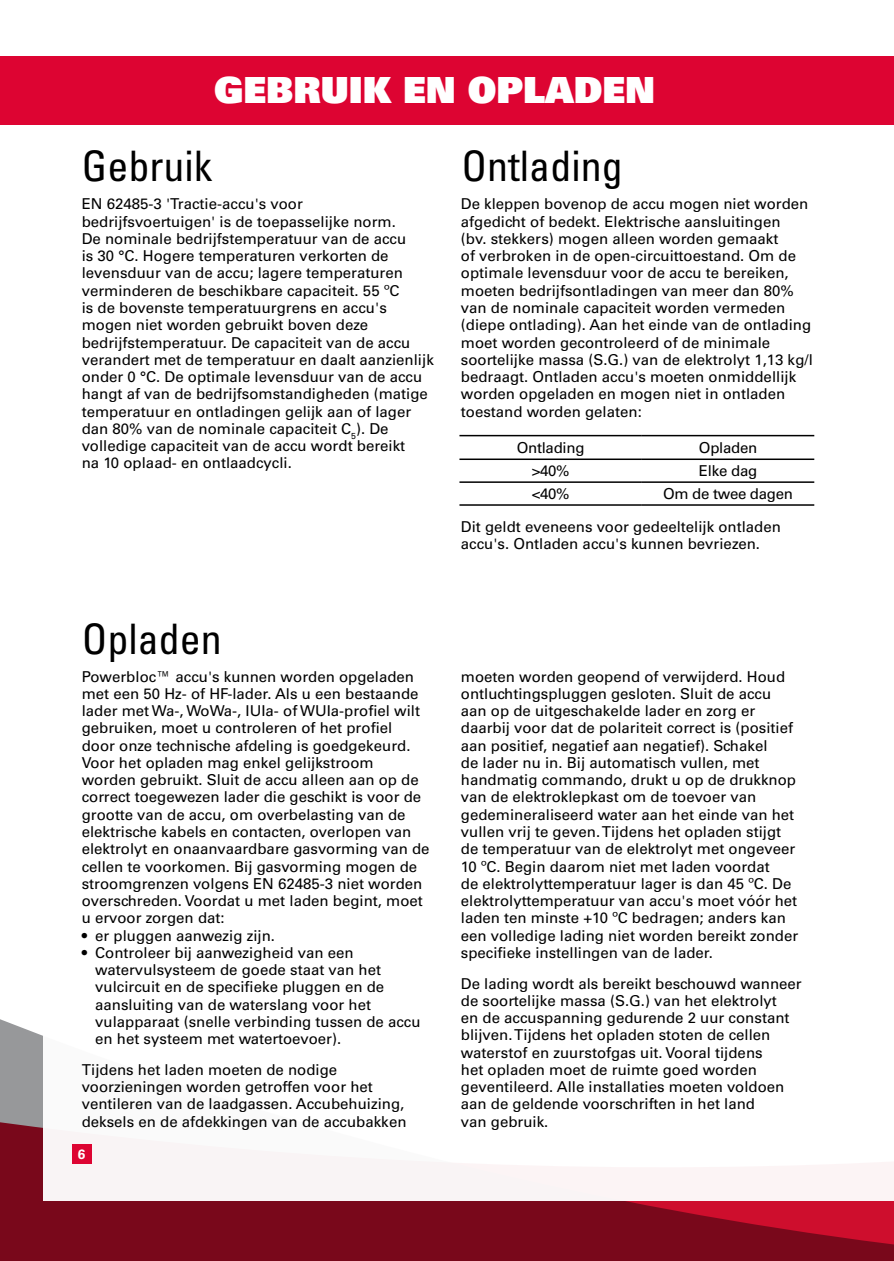
<style>
.page{position:relative;width:894px;height:1261px;background:#fff}
.page>*{position:absolute;margin:0;border:0;box-sizing:border-box;transform-origin:0 0}
.t1{font:condensed 42px "Univers LT Std";color:#000}
.t2{font:36px "Univers LT Std X Black";color:#fff}
.t3{font:15px/17.2px "Univers LT Std";color:#000}
.t4{font:15px "Univers LT Std";letter-spacing:-.02em;color:#000}
.t5{font:700 13.5px "Univers LT Std";color:#fff}
</style>
<div class="page">
<svg style="left:0;top:1019px;width:893px;height:241px;background:#861729"></svg>
<div style="left:43px;top:911px;width:850px;height:289px;background:#fff"></div>
<div style="left:72px;top:1144px;width:20px;height:19px;background:#dd0432"></div>
<div style="left:0;top:56px;width:893px;height:68px;background:#dd0432"></div>
<hr style="left:459px;top:435px;width:182px;height:1px;background:#000">
<hr style="left:641px;top:435px;width:173px;height:1px;background:#000">
<hr style="left:459px;top:458px;width:182px;height:2px;background:#000">
<hr style="left:641px;top:458px;width:173px;height:2px;background:#000">
<hr style="left:459px;top:481px;width:182px;height:2px;background:#000">
<hr style="left:641px;top:481px;width:173px;height:2px;background:#000">
<hr style="left:459px;top:504px;width:182px;height:2px;background:#000">
<hr style="left:641px;top:504px;width:173px;height:2px;background:#000">
<h2 class="t2" style="left:214px;top:67px;width:442px">GEBRUIK EN OPLADEN</h2>
<h1 class="t1" style="left:82px;top:140px;width:132px">Gebruik</h1>
<h1 class="t1" style="left:461px;top:140px;width:162px">Ontlading</h1>
<p class="t3" style="left:82px;top:196px;width:353px">EN 62485-3 'Tractie-accu's voor bedrijfsvoertuigen' is de toepasselijke norm.<br>De nominale bedrijfstemperatuur van de accu<br>is 30 °C. Hogere temperaturen verkorten de levensduur van de accu; lagere temperaturen verminderen de beschikbare capaciteit. 55 ºC<br>is de bovenste temperatuurgrens en accu's mogen niet worden gebruikt boven deze bedrijfstemperatuur. De capaciteit van de accu verandert met de temperatuur en daalt aanzienlijk onder 0 °C. De optimale levensduur van de accu hangt af van de bedrijfsomstandigheden (matige temperatuur en ontladingen gelijk aan of lager dan 80% van de nominale capaciteit C<sub>5</sub>). De volledige capaciteit van de accu wordt bereikt<br>na 10 oplaad- en ontlaadcycli.</p>
<p class="t3" style="left:460px;top:196px;width:353px">De kleppen bovenop de accu mogen niet worden afgedicht of bedekt. Elektrische aansluitingen<br>(bv. stekkers) mogen alleen worden gemaakt<br>of verbroken in de open-circuittoestand. Om de optimale levensduur voor de accu te bereiken, moeten bedrijfsontladingen van meer dan 80% van de nominale capaciteit worden vermeden (diepe ontlading). Aan het einde van de ontlading moet worden gecontroleerd of de minimale soortelijke massa (S.G.) van de elektrolyt 1,13 kg/l bedraagt. Ontladen accu's moeten onmiddellijk worden opgeladen en mogen niet in ontladen toestand worden gelaten:</p>
<p class="t4" style="left:516px;top:438px;width:69px">Ontlading</p>
<p class="t4" style="left:698px;top:438px;width:60px">Opladen</p>
<p class="t3" style="left:531px;top:462px;width:39px">&gt;40%</p>
<p class="t3" style="left:698px;top:462px;width:60px">Elke dag</p>
<p class="t3" style="left:531px;top:485px;width:39px">&lt;40%</p>
<p class="t3" style="left:460px;top:477px;width:333px;line-height:32.7px;text-indent:202px">Om de twee dagen<br>Dit geldt eveneens voor gedeeltelijk ontladen</p>
<p class="t3" style="left:460px;top:535px;width:300px">accu's. Ontladen accu's kunnen bevriezen.</p>
<h1 class="t1" style="left:82px;top:612px;width:141px">Opladen</h1>
<p class="t3" style="left:82px;top:667px;width:349px">Powerbloc™ accu's kunnen worden opgeladen met een 50 Hz- of HF-lader. Als u een bestaande lader met Wa-, WoWa-, IUIa- of WUIa-profiel wilt gebruiken, moet u controleren of het profiel<br>door onze technische afdeling is goedgekeurd.<br>Voor het opladen mag enkel gelijkstroom worden gebruikt. Sluit de accu alleen aan op de correct toegewezen lader die geschikt is voor de grootte van de accu, om overbelasting van de elektrische kabels en contacten, overlopen van elektrolyt en onaanvaardbare gasvorming van de cellen te voorkomen. Bij gasvorming mogen de stroomgrenzen volgens EN 62485-3 niet worden overschreden. Voordat u met laden begint, moet u ervoor zorgen dat:</p>
<p class="t3" style="left:82px;top:926px;width:195px">• er pluggen aanwezig zijn.</p>
<p class="t3" style="left:95px;top:943px;width:327px;text-indent:-14px">• Controleer bij aanwezigheid van een watervulsysteem de goede staat van het vulcircuit en de specifieke pluggen en de aansluiting van de waterslang voor het vulapparaat (snelle verbinding tussen de accu en het systeem met watertoevoer).</p>
<p class="t3" style="left:82px;top:1060px;width:326px">Tijdens het laden moeten de nodige voorzieningen worden getroffen voor het ventileren van de laadgassen. Accubehuizing, deksels en de afdekkingen van de accubakken</p>
<p class="t5" style="left:78px;top:1146px;width:9px">6</p>
<p class="t3" style="left:460px;top:667px;width:339px">moeten worden geopend of verwijderd. Houd ontluchtingspluggen gesloten. Sluit de accu aan op de uitgeschakelde lader en zorg er daarbij voor dat de polariteit correct is (positief aan positief, negatief aan negatief). Schakel<br>de lader nu in. Bij automatisch vullen, met handmatig commando, drukt u op de drukknop van de elektroklepkast om de toevoer van gedemineraliseerd water aan het einde van het vullen vrij te geven. Tijdens het opladen stijgt de temperatuur van de elektrolyt met ongeveer 10 ºC. Begin daarom niet met laden voordat<br>de elektrolyttemperatuur lager is dan 45 ºC. De elektrolyttemperatuur van accu's moet vóór het laden ten minste +10 ºC bedragen; anders kan een volledige lading niet worden bereikt zonder specifieke instellingen van de lader.</p>
<p class="t3" style="left:460px;top:974px;width:342px">De lading wordt als bereikt beschouwd wanneer de soortelijke massa (S.G.) van het elektrolyt<br>en de accuspanning gedurende 2 uur constant blijven. Tijdens het opladen stoten de cellen waterstof en zuurstofgas uit. Vooral tijdens<br>het opladen moet de ruimte goed worden geventileerd. Alle installaties moeten voldoen aan de geldende voorschriften in het land<br>van gebruik.</p>
</div>
